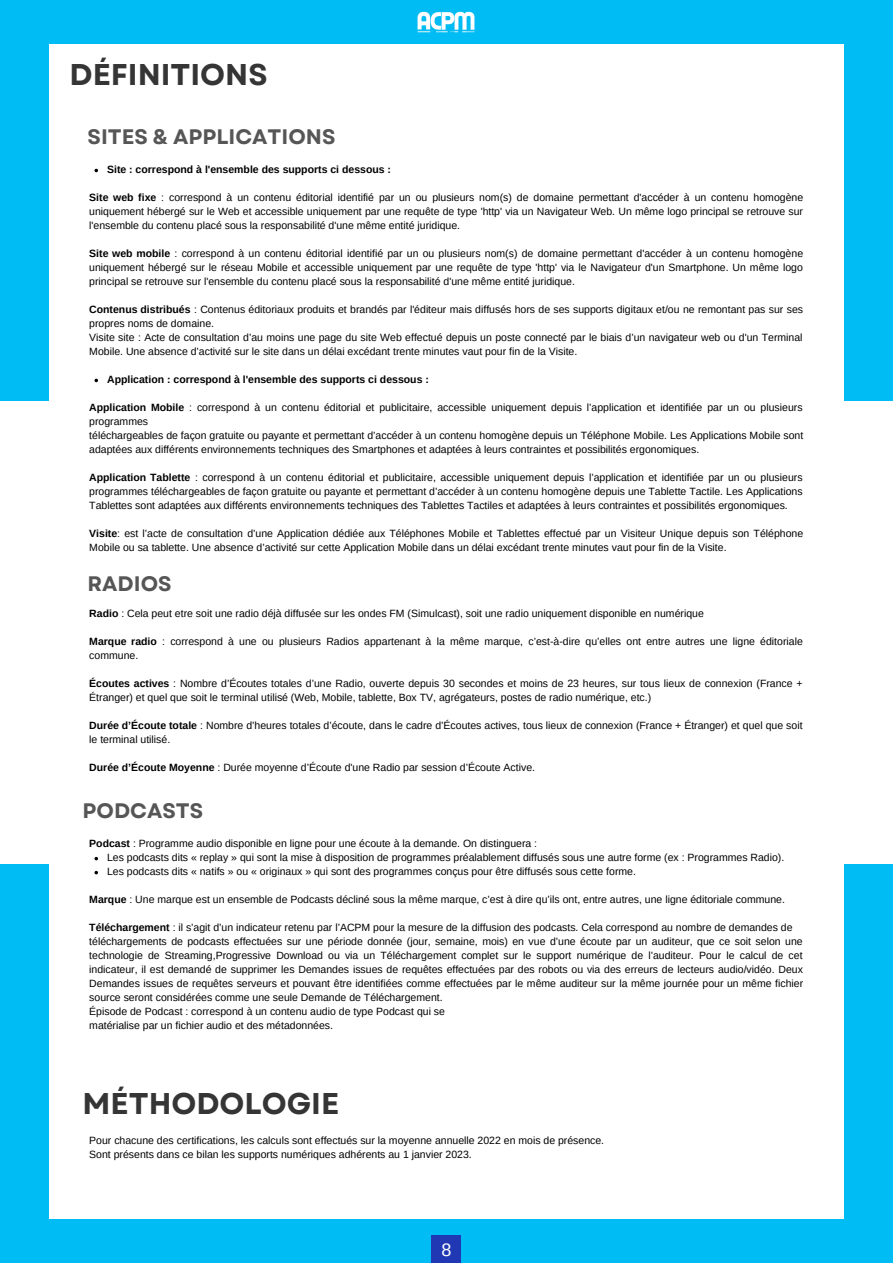
<style>
.page{position:relative;width:893px;height:1264px;background:#fff}
.page>*{position:absolute;margin:0;border:0;box-sizing:border-box;transform-origin:0 0}
.t1{font:700 30px "Garet";color:#353535}
.t2{font:700 21px "Garet";color:#565656}
.t3{font:18px "Arimo";color:#fff}
.t4{font:10.5px/14px "Arimo";color:#000}
.t5{font:700 10.5px "Arimo";color:#000}
.s1{font-weight:700}
</style>
<div class="page">
<div style="left:0;top:0;width:892px;height:1262px;background:#00bcf4"></div>
<div style="left:0;top:401px;width:892px;height:462px;background:#fff"></div>
<div style="left:49px;top:45px;width:794px;height:1173px;background:#fff"></div>
<div style="left:431px;top:1235px;width:29px;height:27px;background:#2038b4"></div>
<img style="left:405px;top:11px;width:81px;height:34px">
<svg style="left:94px;top:169px;width:4px;height:3px"></svg>
<svg style="left:94px;top:379px;width:4px;height:3px"></svg>
<svg style="left:94px;top:856px;width:4px;height:4px"></svg>
<svg style="left:94px;top:870px;width:4px;height:4px"></svg>
<h1 class="t1" style="left:70px;top:53px;width:199px">DÉFINITIONS</h1>
<h2 class="t2" style="left:88px;top:122px;width:249px">SITES &amp; APPLICATIONS</h2>
<p class="t5" style="left:107px;top:164px;width:285px">Site : correspond à l'ensemble des supports ci dessous :</p>
<p class="t4" style="left:89px;top:190px;width:715px;text-align:justify"><span class="s1">Site web fixe</span> : correspond à un contenu éditorial identifié par un ou plusieurs nom(s) de domaine permettant d'accéder à un contenu homogène uniquement hébergé sur le Web et accessible uniquement par une requête de type 'http' via un Navigateur Web. Un même logo principal se retrouve sur l'ensemble du contenu placé sous la responsabilité d'une même entité juridique.</p>
<p class="t4" style="left:89px;top:246px;width:715px;text-align:justify"><span class="s1">Site web mobile</span> : correspond à un contenu éditorial identifié par un ou plusieurs nom(s) de domaine permettant d'accéder à un contenu homogène uniquement hébergé sur le réseau Mobile et accessible uniquement par une requête de type 'http' via le Navigateur d'un Smartphone. Un même logo principal se retrouve sur l'ensemble du contenu placé sous la responsabilité d'une même entité juridique.</p>
<p class="t4" style="left:89px;top:302px;width:715px"><span class="s1">Contenus distribués</span> : Contenus éditoriaux produits et brandés par l'éditeur mais diffusés hors de ses supports digitaux et/ou ne remontant pas sur ses propres noms de domaine.<br>Visite site : Acte de consultation d’au moins une page du site Web effectué depuis un poste connecté par le biais d’un navigateur web ou d'un Terminal Mobile. Une absence d’activité sur le site dans un délai excédant trente minutes vaut pour fin de la Visite.</p>
<p class="t5" style="left:107px;top:373px;width:323px">Application : correspond à l'ensemble des supports ci dessous :</p>
<p class="t4" style="left:89px;top:400px;width:715px"><span class="s1">Application Mobile</span> : correspond à un contenu éditorial et publicitaire, accessible uniquement depuis l’application et identifiée par un ou plusieurs programmes<br>téléchargeables de façon gratuite ou payante et permettant d’accéder à un contenu homogène depuis un Téléphone Mobile. Les Applications Mobile sont adaptées aux différents environnements techniques des Smartphones et adaptées à leurs contraintes et possibilités ergonomiques.</p>
<p class="t4" style="left:89px;top:470px;width:714px;text-align:justify"><span class="s1">Application Tablette</span> : correspond à un contenu éditorial et publicitaire, accessible uniquement depuis l’application et identifiée par un ou plusieurs programmes téléchargeables de façon gratuite ou payante et permettant d’accéder à un contenu homogène depuis une Tablette Tactile. Les Applications Tablettes sont adaptées aux différents environnements techniques des Tablettes Tactiles et adaptées à leurs contraintes et possibilités ergonomiques.</p>
<p class="t4" style="left:89px;top:526px;width:715px"><span class="s1">Visite</span>: est l’acte de consultation d’une Application dédiée aux Téléphones Mobile et Tablettes effectué par un Visiteur Unique depuis son Téléphone<br>Mobile ou sa tablette. Une absence d’activité sur cette Application Mobile dans un délai excédant trente minutes vaut pour fin de la Visite.</p>
<h2 class="t2" style="left:88px;top:568px;width:86px">RADIOS</h2>
<p class="t4" style="left:89px;top:606px;width:616px"><span class="s1">Radio</span> : Cela peut etre soit une radio déjà diffusée sur les ondes FM (Simulcast), soit une radio uniquement disponible en numérique</p>
<p class="t4" style="left:89px;top:634px;width:715px"><span class="s1">Marque radio</span> : correspond à une ou plusieurs Radios appartenant à la même marque, c’est-à-dire qu’elles ont entre autres une ligne éditoriale commune.</p>
<p class="t4" style="left:89px;top:676px;width:714px"><span class="s1">Écoutes actives</span> : Nombre d’Écoutes totales d’une Radio, ouverte depuis 30 secondes et moins de 23 heures, sur tous lieux de connexion (France +<br>Étranger) et quel que soit le terminal utilisé (Web, Mobile, tablette, Box TV, agrégateurs, postes de radio numérique, etc.)</p>
<p class="t4" style="left:89px;top:718px;width:714px"><span class="s1">Durée d’Écoute totale</span> : Nombre d’heures totales d’écoute, dans le cadre d’Écoutes actives, tous lieux de connexion (France + Étranger) et quel que soit le terminal utilisé.</p>
<p class="t4" style="left:89px;top:760px;width:447px"><span class="s1">Durée d’Écoute Moyenne</span> : Durée moyenne d’Écoute d'une Radio par session d’Écoute Active.</p>
<h2 class="t2" style="left:83px;top:795px;width:122px">PODCASTS</h2>
<p class="t4" style="left:107px;top:850px;width:678px">Les podcasts dits « replay » qui sont la mise à disposition de programmes préalablement diffusés sous une autre forme (ex : Programmes Radio).<br>Les podcasts dits « natifs » ou « originaux » qui sont des programmes conçus pour être diffusés sous cette forme.</p>
<p class="t4" style="left:89px;top:836px;width:449px"><span class="s1">Podcast</span> : Programme audio disponible en ligne pour une écoute à la demande. On distinguera :</p>
<p class="t4" style="left:89px;top:892px;width:697px"><span class="s1">Marque</span> : Une marque est un ensemble de Podcasts décliné sous la même marque, c’est à dire qu’ils ont, entre autres, une ligne éditoriale commune.</p>
<p class="t4" style="left:89px;top:920px;width:715px"><span class="s1">Téléchargement</span> : il s’agit d’un indicateur retenu par l’ACPM pour la mesure de la diffusion des podcasts. Cela correspond au nombre de demandes de téléchargements de podcasts effectuées sur une période donnée (jour, semaine, mois) en vue d’une écoute par un auditeur, que ce soit selon une technologie de Streaming,Progressive Download ou via un Téléchargement complet sur le support numérique de l’auditeur. Pour le calcul de cet indicateur, il est demandé de supprimer les Demandes issues de requêtes effectuées par des robots ou via des erreurs de lecteurs audio/vidéo. Deux Demandes issues de requêtes serveurs et pouvant être identifiées comme effectuées par le même auditeur sur la même journée pour un même fichier source seront considérées comme une seule Demande de Téléchargement.<br>Épisode de Podcast : correspond à un contenu audio de type Podcast qui se<br>matérialise par un fichier audio et des métadonnées.</p>
<h1 class="t1" style="left:83px;top:1082px;width:258px">MÉTHODOLOGIE</h1>
<p class="t4" style="left:89px;top:1133px;width:516px">Pour chacune des certifications, les calculs sont effectués sur la moyenne annuelle 2022 en mois de présence.<br>Sont présents dans ce bilan les supports numériques adhérents au 1 janvier 2023.</p>
<h3 class="t3" style="left:441px;top:1239px;width:11px">8</h3>
</div>
